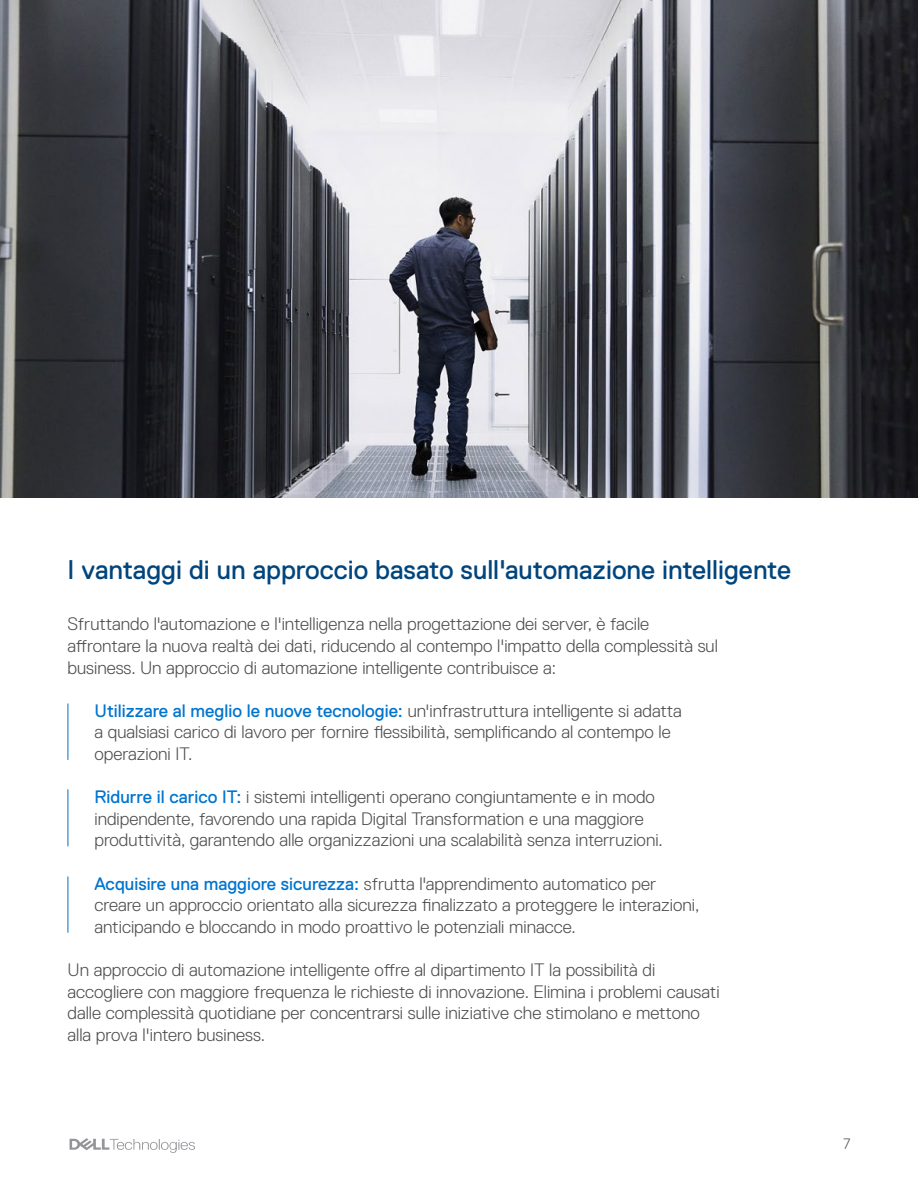
<style>
.page{position:relative;width:918px;height:1188px;background:#fff}
.page>*{position:absolute;margin:0;border:0;box-sizing:border-box;transform-origin:0 0}
.t1{font:27px "Dell Replica";color:#00457d}
.t2{font:300 18px/21.6px "Dell Replica";color:#4d4d4f}
.t3{font:300 15px "Dell Replica";color:#4d4d4f}
.s1{font-weight:400;color:#0075cf}
</style>
<div class="page">
<svg style="left:70px;top:1138px;width:125px;height:15px"></svg>
<img style="left:0;top:0;width:918px;height:497px">
<hr style="left:68px;top:704px;width:1px;height:56px;background:#0070c4">
<hr style="left:68px;top:789px;width:1px;height:57px;background:#0070c4">
<hr style="left:68px;top:877px;width:1px;height:56px;background:#0070c4">
<h1 class="t1" style="left:68px;top:555px;width:725px">I vantaggi di un approccio basato sull'automazione intelligente</h1>
<p class="t2" style="left:68px;top:613px;width:652px">Sfruttando l'automazione e l'intelligenza nella progettazione dei server, è facile affrontare la nuova realtà dei dati, riducendo al contempo l'impatto della complessità sul business. Un approccio di automazione intelligente contribuisce a:</p>
<p class="t2" style="left:94px;top:700px;width:589px"><span class="s1">Utilizzare al meglio le nuove tecnologie:</span> un'infrastruttura intelligente si adatta a qualsiasi carico di lavoro per fornire flessibilità, semplificando al contempo le operazioni IT.</p>
<p class="t2" style="left:94px;top:786px;width:570px"><span class="s1">Ridurre il carico IT:</span> i sistemi intelligenti operano congiuntamente e in modo indipendente, favorendo una rapida Digital Transformation e una maggiore produttività, garantendo alle organizzazioni una scalabilità senza interruzioni.</p>
<p class="t2" style="left:94px;top:873px;width:606px"><span class="s1">Acquisire una maggiore sicurezza:</span> sfrutta l'apprendimento automatico per creare un approccio orientato alla sicurezza finalizzato a proteggere le interazioni, anticipando e bloccando in modo proattivo le potenziali minacce.</p>
<p class="t2" style="left:68px;top:959px;width:654px">Un approccio di automazione intelligente offre al dipartimento IT la possibilità di accogliere con maggiore frequenza le richieste di innovazione. Elimina i problemi causati dalle complessità quotidiane per concentrarsi sulle iniziative che stimolano e mettono alla prova l'intero business.</p>
<p class="t3" style="left:843px;top:1135px;width:9px">7</p>
</div>
